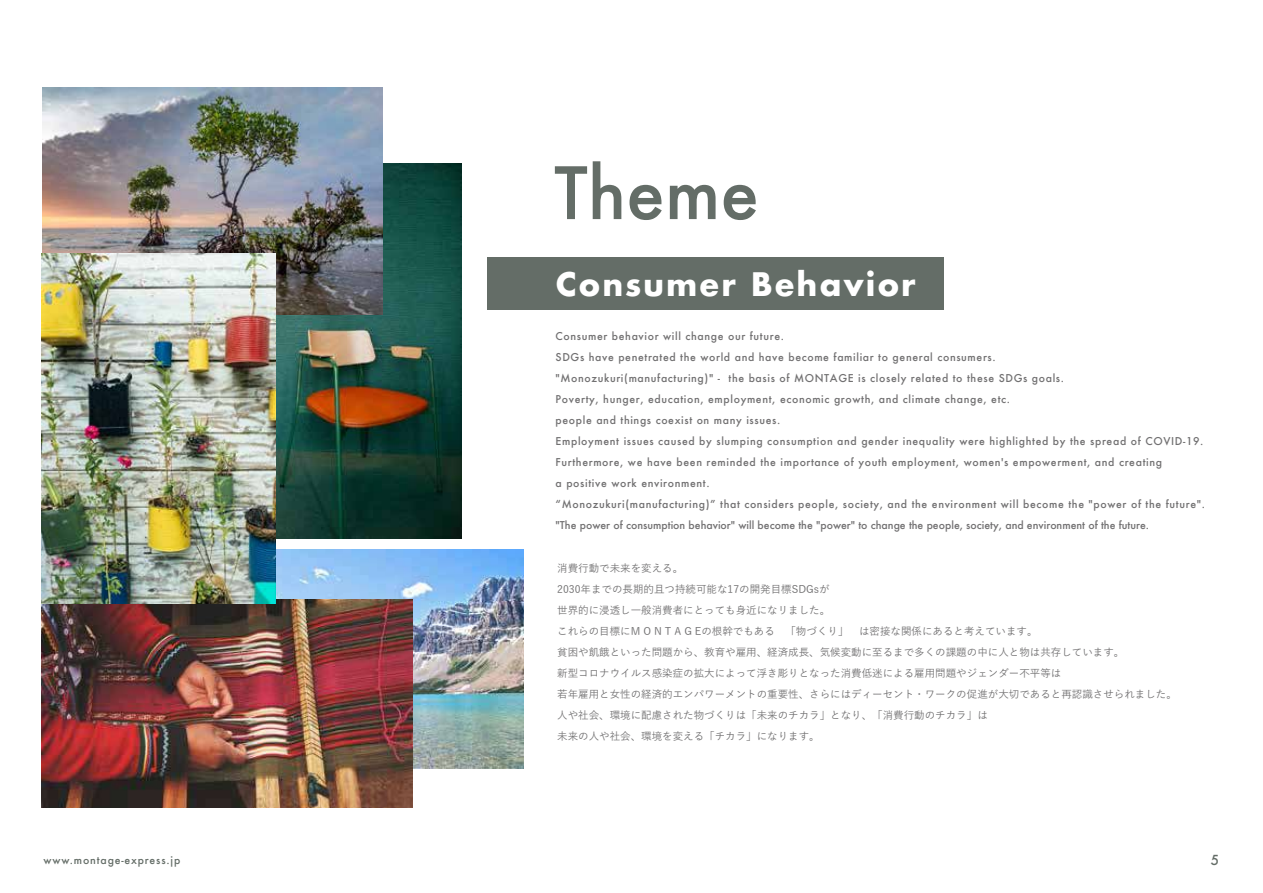
<style>
.page{position:relative;width:1263px;height:893px;background:#fff}
.page>*{position:absolute;margin:0;border:0;box-sizing:border-box;transform-origin:0 0}
.t1{font:500 70.05px "Futura";color:#646d67}
.t2{font:700 31.5px "Futura";letter-spacing:.06em;color:#fff}
.t3{font:500 13.5px "Futura";color:#646d67}
.t4{font:500 10.5px/21px "Futura";letter-spacing:.06em;color:#717071}
.t5{font:500 10.5px/21px "Yu Go";color:#717071}
.t6{font:500 10.5px "Futura";letter-spacing:.08em;color:#646d67}
</style>
<div class="page">
<div style="left:487px;top:256px;width:456px;height:53px;background:#646d67"></div>
<img style="left:275px;top:550px;width:249px;height:218px">
<img style="left:275px;top:164px;width:186px;height:374px">
<img style="left:42px;top:599px;width:371px;height:208px">
<img style="left:42px;top:88px;width:341px;height:227px">
<img style="left:42px;top:254px;width:233px;height:350px">
<h1 class="t1" style="left:554px;top:145px;width:207px">Theme</h1>
<h2 class="t2" style="left:556px;top:261px;width:362px">Consumer Behavior</h2>
<p class="t4" style="left:556px;top:325px;width:651px">Consumer behavior will change our future.<br>SDGs have penetrated the world and have become familiar to general consumers.<br>"Monozukuri(manufacturing)" - the basis of MONTAGE is closely related to these SDGs goals.<br>Poverty, hunger, education, employment, economic growth, and climate change, etc.<br>people and things coexist on many issues.<br>Employment issues caused by slumping consumption and gender inequality were highlighted by the spread of COVID-19.<br>Furthermore, we have been reminded the importance of youth employment, women's empowerment, and creating<br>a positive work environment.<br>“Monozukuri(manufacturing)” that considers people, society, and the environment will become the "power of the future". "The power of consumption behavior" will become the "power" to change the people, society, and environment of the future.</p>
<p class="t5" style="left:557px;top:556px;width:621px">消費行動で未来を変える。<br>2030年までの長期的且つ持続可能な17の開発目標SDGsが<br>世界的に浸透し一般消費者にとっても身近になリました。<br>これらの目標にM O N T A G Eの根幹でもある　「物づくり」　は密接な関係にあると考えています。<br>貧困や飢餓といった問題から、教育や雇用、経済成長、気候変動に至るまで多くの課題の中に人と物は共存しています。<br>新型コロナウイルス感染症の拡大によって浮き彫りとなった消費低迷による雇用問題やジェンダー不平等は<br>若年雇用と女性の経済的エンパワーメントの重要性、さらにはディーセント・ワークの促進が大切であると再認識させられました。人や社会、環境に配慮された物づくりは「未来のチカラ」となり、「消費行動のチカラ」は<br>未来の人や社会、環境を変える「チカラ」になります。</p>
<p class="t6" style="left:43px;top:853px;width:138px">www.montage-express.jp</p>
<p class="t3" style="left:1211px;top:850px;width:10px">5</p>
</div>
